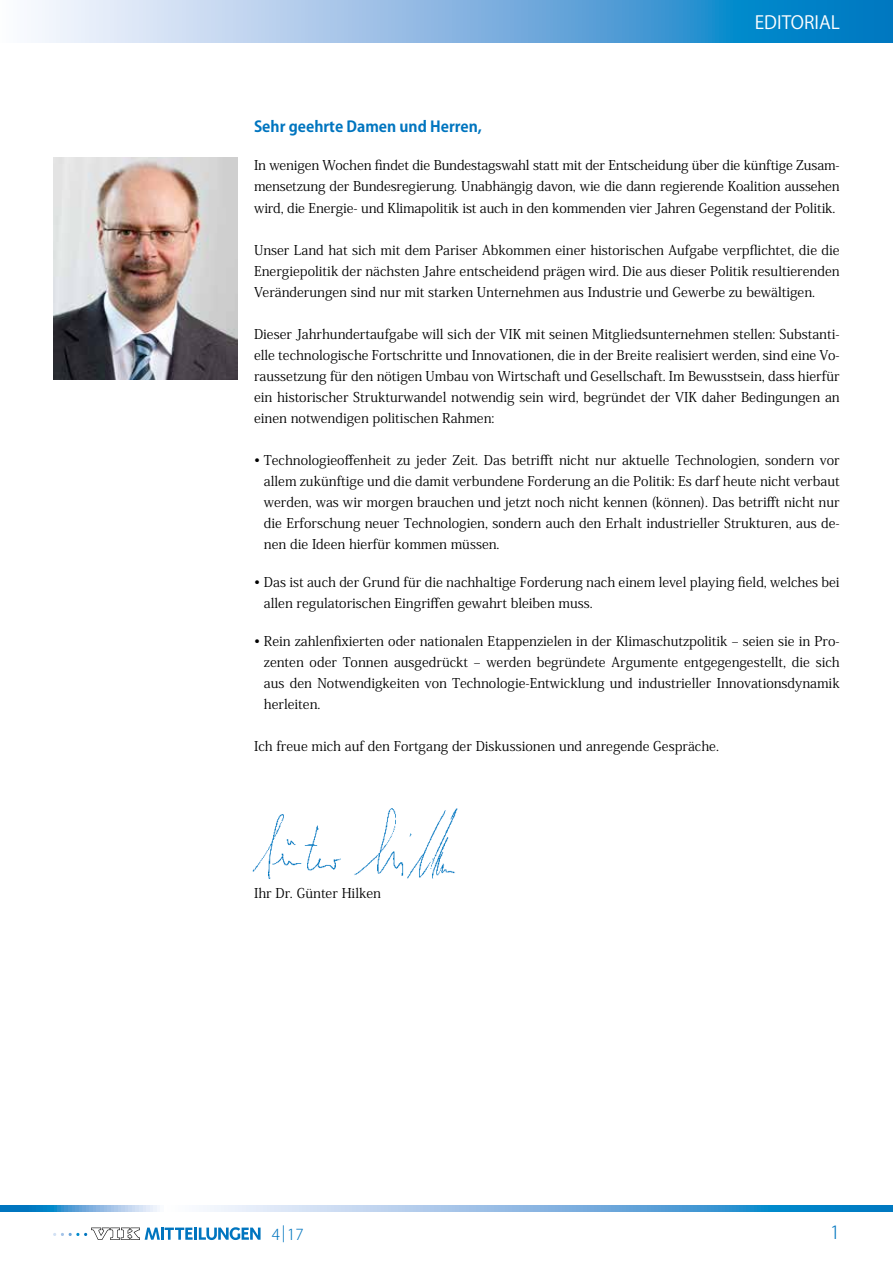
<style>
.page{position:relative;width:893px;height:1263px;background:#fff}
.page>*{position:absolute;margin:0;border:0;box-sizing:border-box;transform-origin:0 0}
.t1{font:18px "Koz Go Pro";color:#fff}
.t2{font:300 18px "Koz Go Std";color:#0075bf}
.t3{font:700 15px "Koz Go Std";color:#0075bf}
.t4{font:300 15px "Koz Go Pro";color:#0075bf}
.t5{font:13.5px/21px "Koz Min Pro";color:#000;text-align:justify}
</style>
<div class="page">
<svg style="left:0;top:1205px;width:893px;height:7px;background:#7cb5e0"></svg>
<svg style="left:53px;top:1227px;width:208px;height:13px"></svg>
<svg style="left:35px;top:0;width:858px;height:43px;background:#79b4df"></svg>
<img style="left:53px;top:157px;width:184px;height:223px">
<img style="left:252px;top:808px;width:206px;height:71px">
<h1 class="t1" style="left:755px;top:10px;width:86px">EDITORIAL</h1>
<h1 class="t1" style="left:780px;top:10px;width:62px">RUBRIK</h1>
<p class="t3" style="left:254px;top:117px;width:229px">Sehr geehrte Damen und Herren,</p>
<p class="t5" style="left:254px;top:155px;width:587px">In wenigen Wochen findet die Bundestagswahl statt mit der Entscheidung über die künftige Zusam&shy;mensetzung der Bundesregierung. Unabhängig davon, wie die dann regierende Koalition aussehen wird, die Energie- und Klimapolitik ist auch in den kommenden vier Jahren Gegenstand der Politik.</p>
<p class="t5" style="left:254px;top:239px;width:587px">Unser Land hat sich mit dem Pariser Abkommen einer historischen Aufgabe verpflichtet, die die Energiepolitik der nächsten Jahre entscheidend prägen wird. Die aus dieser Politik resultierenden Veränderungen sind nur mit starken Unternehmen aus Industrie und Gewerbe zu bewältigen.</p>
<p class="t5" style="left:254px;top:323px;width:587px">Dieser Jahrhundertaufgabe will sich der VIK mit seinen Mitgliedsunternehmen stellen: Substanti&shy;elle technologische Fortschritte und Innovationen, die in der Breite realisiert werden, sind eine Vo&shy;raussetzung für den nötigen Umbau von Wirtschaft und Gesellschaft. Im Bewusstsein, dass hierfür ein historischer Strukturwandel notwendig sein wird, begründet der VIK daher Bedingungen an einen notwendigen politischen Rahmen:</p>
<p class="t5" style="left:264px;top:449px;width:577px;text-indent:-10px">• Technologieoffenheit zu jeder Zeit. Das betrifft nicht nur aktuelle Technologien, sondern vor allem zukünftige und die damit verbundene Forderung an die Politik: Es darf heute nicht verbaut werden, was wir morgen brauchen und jetzt noch nicht kennen (können). Das betrifft nicht nur die Erforschung neuer Technologien, sondern auch den Erhalt industrieller Strukturen, aus de&shy;nen die Ideen hierfür kommen müssen.</p>
<p class="t5" style="left:264px;top:571px;width:577px;text-indent:-10px">• Das ist auch der Grund für die nachhaltige Forderung nach einem level playing field, welches bei allen regulatorischen Eingriffen gewahrt bleiben muss.</p>
<p class="t5" style="left:264px;top:630px;width:577px;text-indent:-10px">• Rein zahlenfixierten oder nationalen Etappenzielen in der Klimaschutzpolitik – seien sie in Pro&shy;zenten oder Tonnen ausgedrückt – werden begründete Argumente entgegengestellt, die sich aus den Notwendigkeiten von Technologie-Entwicklung und industrieller Innovationsdynamik herleiten.</p>
<p class="t5" style="left:254px;top:735px;width:466px">Ich freue mich auf den Fortgang der Diskussionen und anregende Gespräche.</p>
<p class="t5" style="left:254px;top:882px;width:128px">Ihr Dr. Günter Hilken</p>
<p class="t4" style="left:272px;top:1224px;width:33px">4 | 17</p>
<h1 class="t2" style="left:830px;top:1221px;width:11px">1</h1>
</div>
